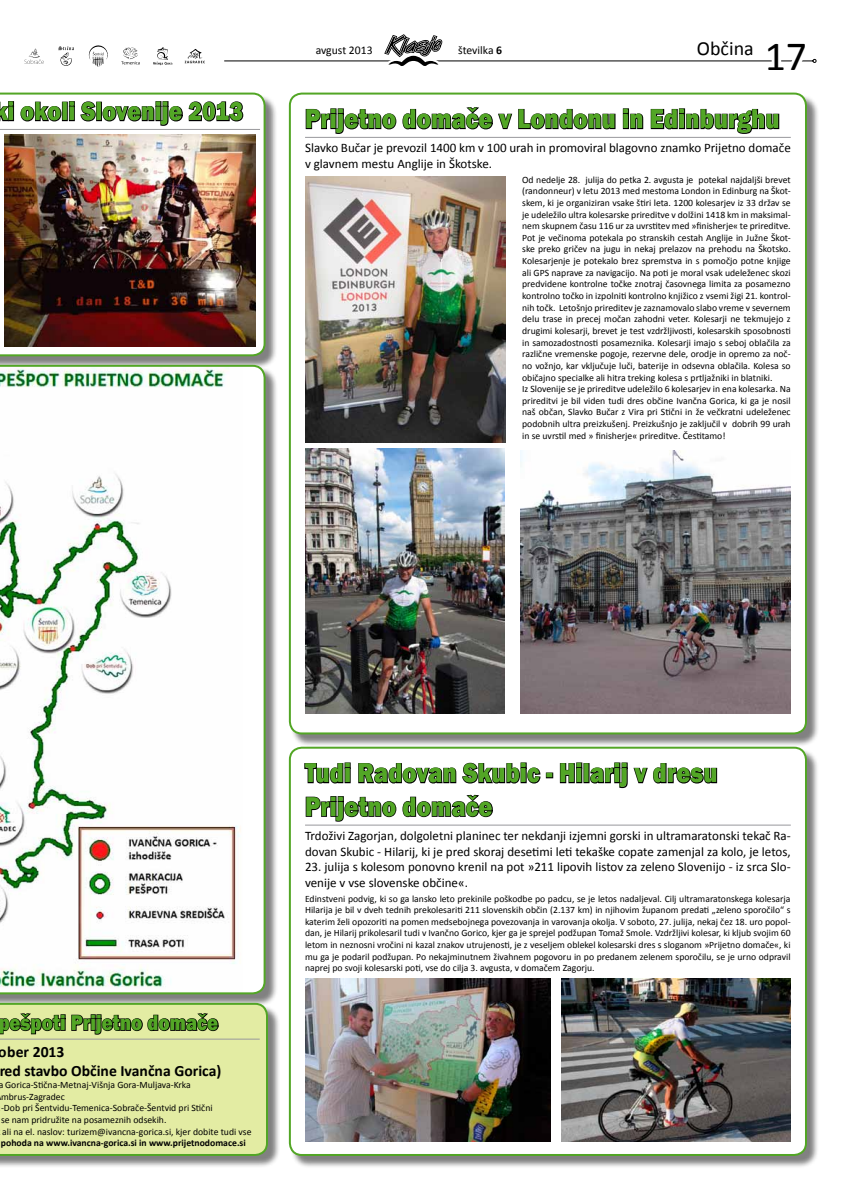
<style>
.page{position:relative;width:842px;height:1191px;background:#fff}
.page>*{position:absolute;margin:0;border:0;box-sizing:border-box;transform-origin:0 0}
.t1{font:41.7px "Calibri";color:#000}
.t2{font:800 28px/33.6px "Franklin Gothic";letter-spacing:.01em;color:#52a625;scale:.85 1}
.t3{font:800 27px "Franklin Gothic";letter-spacing:.01em;color:#52a625;scale:.85 1}
.t4{font:800 22px "Franklin Gothic";letter-spacing:.01em;color:#52a625;scale:.85 1}
.t5{font:20px "Calibri";color:#000}
.t6{font:700 15.7px/18.8px "Calibri";color:#000}
.t7{font:13px/15.6px "Calibri";color:#000}
.t8{font:11.7px "Calibri";color:#000}
.t9{font:9.7px/11.6px "Calibri";color:#000}
.t10{font:700 9.7px "Calibri";color:#000}
.s1{font-weight:700}
</style>
<div class="page">
<svg style="left:24px;top:48px;width:20px;height:16px"></svg>
<svg style="left:58px;top:46px;width:16px;height:20px"></svg>
<svg style="left:153px;top:47px;width:19px;height:18px"></svg>
<svg style="left:88px;top:45px;width:20px;height:22px"></svg>
<svg style="left:185px;top:49px;width:20px;height:14px"></svg>
<svg style="left:121px;top:47px;width:19px;height:17px"></svg>
<svg style="left:224px;top:34px;width:592px;height:32px"></svg>
<div style="left:0;top:94px;width:278px;height:275px;background:#000;opacity:.5"></div>
<svg style="left:0;top:93px;width:266px;height:263px"></svg>
<div style="left:290px;top:748px;width:529px;height:420px;background:#000;opacity:.5"></div>
<div style="left:290px;top:747px;width:516px;height:408px;background:#fff;border-radius:12px"></div>
<hr style="left:305px;top:824px;width:486px;height:1px;background:#98989c">
<div style="left:546px;top:772px;width:7px;height:6px;border:2px solid #000"></div>
<svg style="left:559px;top:762px;width:24px;height:22px"></svg>
<div style="left:583px;top:763px;width:6px;height:20px;border:2px solid #000"></div>
<svg style="left:589px;top:762px;width:129px;height:27px"></svg>
<svg style="left:304px;top:762px;width:237px;height:60px"></svg>
<div style="left:289px;top:746px;width:518px;height:410px;border:2px solid #52a625;border-radius:12px"></div>
<hr style="left:0;top:129px;width:260px;height:1px;background:#98989c">
<svg style="left:0;top:100px;width:62px;height:22px"></svg>
<div style="left:62px;top:102px;width:6px;height:19px;border:2px solid #000"></div>
<svg style="left:68px;top:100px;width:28px;height:22px"></svg>
<div style="left:96px;top:102px;width:6px;height:19px;border:2px solid #000"></div>
<svg style="left:102px;top:100px;width:142px;height:27px"></svg>
<div style="left:290px;top:94px;width:529px;height:653px;background:#000;opacity:.5"></div>
<div style="left:290px;top:94px;width:516px;height:639px;background:#fff;border-radius:12px"></div>
<hr style="left:305px;top:137px;width:486px;height:1px;background:#98989c">
<svg style="left:305px;top:107px;width:311px;height:27px"></svg>
<svg style="left:622px;top:108px;width:22px;height:22px"></svg>
<svg style="left:650px;top:108px;width:130px;height:26px"></svg>
<div style="left:289px;top:93px;width:518px;height:641px;border:2px solid #52a625;border-radius:12px"></div>
<div style="left:0;top:366px;width:278px;height:640px;background:#000;opacity:.5"></div>
<svg style="left:0;top:365px;width:266px;height:629px"></svg>
<div style="left:0;top:1004px;width:280px;height:164px;background:#000;opacity:.5"></div>
<svg style="left:0;top:1002px;width:268px;height:154px;background:#d4de98"></svg>
<img style="left:5px;top:134px;width:251px;height:213px">
<img style="left:306px;top:176px;width:199px;height:266px">
<img style="left:521px;top:450px;width:270px;height:263px">
<img style="left:305px;top:448px;width:199px;height:265px">
<img style="left:305px;top:978px;width:245px;height:163px">
<img style="left:561px;top:978px;width:230px;height:163px">
<p class="t8" style="left:316px;top:43px;width:58px">avgust 2013</p>
<p class="t8" style="left:458px;top:43px;width:45px">številka <span class="s1">6</span></p>
<h3 class="t5" style="left:697px;top:36px;width:58px">Občina</h3>
<h1 class="t1" style="left:765px;top:30px;width:44px">17</h1>
<h3 class="t3" style="left:-6px;top:94px;width:294px">ki okoli Slovenije 2013</h3>
<h2 class="t2" style="left:305px;top:102px;width:560px">Prijetno domače v Londonu in Edinburghu</h2>
<h3 class="t7" style="left:305px;top:140px;width:487px">Slavko Bučar je prevozil 1400 km v 100 urah in promoviral blagovno znamko Prijetno domače v glavnem mestu Anglije in Škotske.</h3>
<p class="t9" style="left:522px;top:174px;width:270px">Od nedelje 28. julija do petka 2. avgusta je potekal najdaljši brevet (randonneur) v letu 2013 med mestoma London in Edinburg na Škot&shy;skem, ki je organiziran vsake štiri leta. 1200 kolesarjev iz 33 držav se je udeležilo ultra kolesarske prireditve v dolžini 1418 km in maksimal&shy;nem skupnem času 116 ur za uvrstitev med »finisherje« te prireditve.<br>Pot je večinoma potekala po stranskih cestah Anglije in Južne Škot&shy;ske preko gričev na jugu in nekaj prelazov na prehodu na Škotsko.<br>Kolesarjenje je potekalo brez spremstva in s pomočjo potne knjige ali GPS naprave za navigacijo. Na poti je moral vsak udeleženec skozi predvidene kontrolne točke znotraj časovnega limita za posamezno kontrolno točko in izpolniti kontrolno knjižico z vsemi žigi 21. kontrol&shy;nih točk. Letošnjo prireditev je zaznamovalo slabo vreme v severnem delu trase in precej močan zahodni veter. Kolesarji ne tekmujejo z drugimi kolesarji, brevet je test vzdržljivosti, kolesarskih sposobnosti in samozadostnosti posameznika. Kolesarji imajo s seboj oblačila za različne vremenske pogoje, rezervne dele, orodje in opremo za noč&shy;no vožnjo, kar vključuje luči, baterije in odsevna oblačila. Kolesa so običajno specialke ali hitra treking kolesa s prtljažniki in blatniki.<br>Iz Slovenije se je prireditve udeležilo 6 kolesarjev in ena kolesarka. Na prireditvi je bil viden tudi dres občine Ivančna Gorica, ki ga je nosil naš občan, Slavko Bučar z Vira pri Stični in že večkratni udeleženec podobnih ultra preizkušenj. Preizkušnjo je zaključil v dobrih 99 urah in se uvrstil med » finisherje« prireditve. Čestitamo!</p>
<h3 class="t4" style="left:-2px;top:1008px;width:260px">pešpoti Prijetno domače</h3>
<h3 class="t6" style="left:-1px;top:1042px;width:224px">ober 2013<br>red stavbo Občine Ivančna Gorica)</h3>
<p class="t9" style="left:-2px;top:1079px;width:255px">a Gorica-Stična-Metnaj-Višnja Gora-Muljava-Krka mbrus-Zagradec<br>-Dob pri Šentvidu-Temenica-Sobrače-Šentvid pri Stični<br>se nam pridružite na posameznih odsekih.<br>ali na el. naslov: turizem@ivancna-gorica.si, kjer dobite tudi vse</p>
<p class="t10" style="left:1px;top:1136px;width:246px">pohoda na www.ivancna-gorica.si in www.prijetnodomace.si</p>
<h2 class="t2" style="left:305px;top:756px;width:487px">Tudi Radovan Skubic - Hilarij v dresu<br>Prijetno domače</h2>
<h3 class="t7" style="left:305px;top:828px;width:487px">Trdoživi Zagorjan, dolgoletni planinec ter nekdanji izjemni gorski in ultramaratonski tekač Ra&shy;dovan Skubic - Hilarij, ki je pred skoraj desetimi leti tekaške copate zamenjal za kolo, je letos,</h3>
<h3 class="t7" style="left:305px;top:859px;width:487px">23. julija s kolesom ponovno krenil na pot »211 lipovih listov za zeleno Slovenijo - iz srca Slo&shy;venije v vse slovenske občine«.</h3>
<p class="t9" style="left:305px;top:892px;width:487px;text-align:justify">Edinstveni podvig, ki so ga lansko leto prekinile poškodbe po padcu, se je letos nadaljeval. Cilj ultramaratonskega kolesarja Hilarija je bil v dveh tednih prekolesariti 211 slovenskih občin (2.137 km) in njihovim županom predati „zeleno sporočilo“ s katerim želi opozoriti na pomen medsebojnega povezovanja in varovanja okolja. V soboto, 27. julija, nekaj čez 18. uro popol&shy;dan, je Hilarij prikolesaril tudi v Ivančno Gorico, kjer ga je sprejel podžupan Tomaž Smole. Vzdržljivi kolesar, ki kljub svojim 60 letom in neznosni vročini ni kazal znakov utrujenosti, je z veseljem oblekel kolesarski dres s sloganom »Prijetno domače«, ki mu ga je podaril podžupan. Po nekajminutnem živahnem pogovoru in po predanem zelenem sporočilu, se je urno odpravil naprej po svoji kolesarski poti, vse do cilja 3. avgusta, v domačem Zagorju.</p>
</div>
